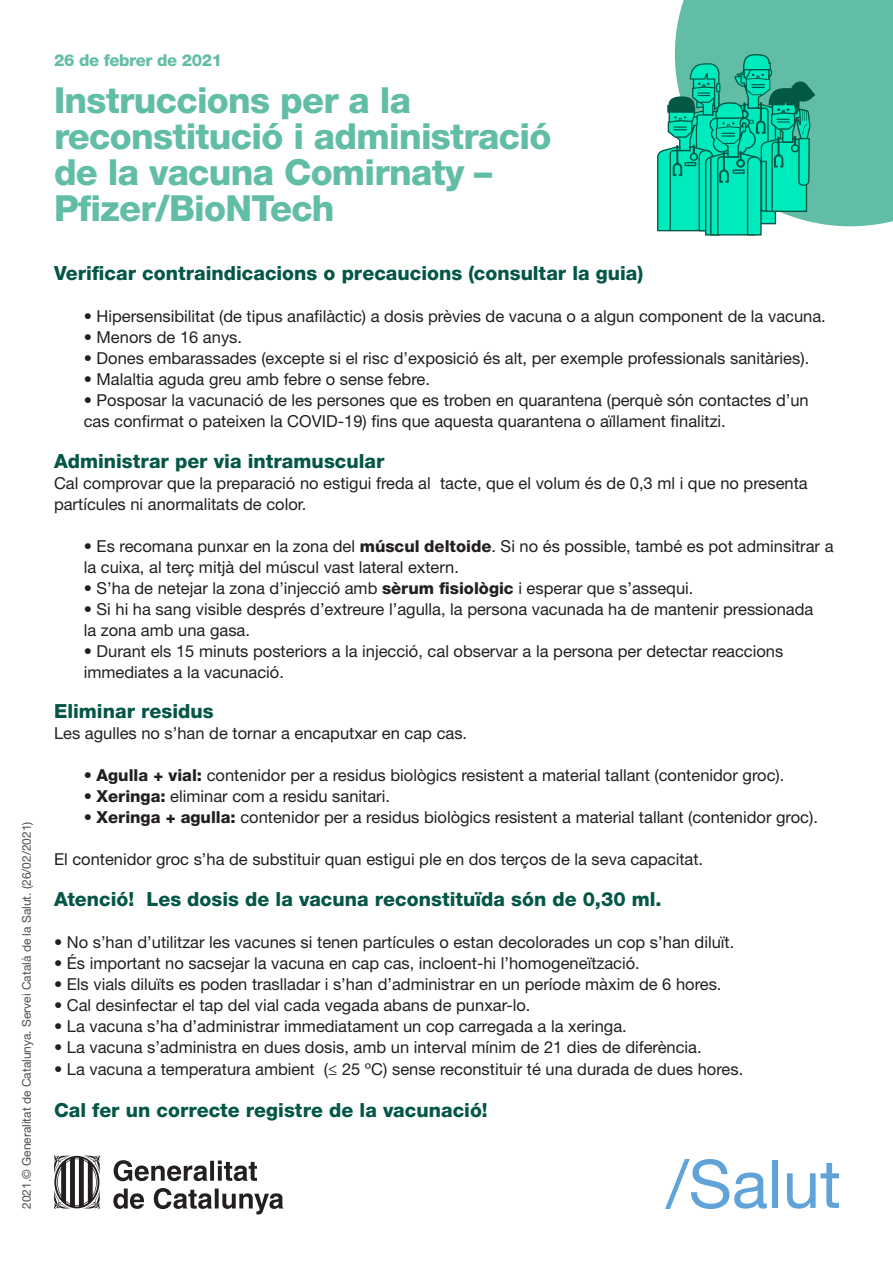
<style>
.page{position:relative;width:893px;height:1263px;background:#fff}
.page>*{position:absolute;margin:0;border:0;box-sizing:border-box;transform-origin:0 0}
.t1{font:800 36px/36px "Helvetica Neue LT Std";letter-spacing:-.02em;color:#62bda7}
.t2{font:800 19.5px "Helvetica Neue LT Std";color:#045647}
.t3{font:16.5px/21px "Helvetica Neue LT Std";color:#231f20}
.t4{font:800 16.5px "Helvetica Neue LT Std";letter-spacing:-.02em;color:#62bda7}
.t5{font:12px "Helvetica Neue LT Std";color:#231f20}
.s1{font-weight:800}
</style>
<div class="page">
<svg style="left:113px;top:1160px;width:170px;height:54px"></svg>
<svg style="left:54px;top:1155px;width:46px;height:54px"></svg>
<svg style="left:665px;top:1159px;width:102px;height:50px"></svg>
<div style="left:772px;top:1160px;width:6px;height:48px;background:#60a3d8"></div>
<svg style="left:787px;top:1163px;width:52px;height:45px"></svg>
<div style="left:675px;top:0;width:218px;height:226px;background:#62bda7"></div>
<svg style="left:657px;top:54px;width:158px;height:182px;background:#28c8a8"></svg>
<p class="t5" style="left:19px;top:1209px;width:389px;rotate:-90deg">2021.© Generalitat de Catalunya. Servei Català de la Salut. (26/02/2021)</p>
<p class="t4" style="left:54px;top:50px;width:170px">26 de febrer de 2021</p>
<p class="t1" style="left:54px;top:82px;width:499px">Instruccions per a la reconstitució i administració de la vacuna Comirnaty –<br>Pfizer/BioNTech</p>
<p class="t2" style="left:54px;top:262px;width:591px">Verificar contraindicacions o precaucions (consultar la guia)</p>
<p class="t3" style="left:84px;top:306px;width:744px">• Hipersensibilitat (de tipus anafilàctic) a dosis prèvies de vacuna o a algun component de la vacuna.</p>
<p class="t3" style="left:84px;top:327px;width:160px">• Menors de 16 anys.</p>
<p class="t3" style="left:84px;top:348px;width:727px">• Dones embarassades (excepte si el risc d’exposició és alt, per exemple professionals sanitàries).</p>
<p class="t3" style="left:84px;top:369px;width:348px">• Malaltia aguda greu amb febre o sense febre.</p>
<p class="t3" style="left:84px;top:390px;width:726px">• Posposar la vacunació de les persones que es troben en quarantena (perquè són contactes d’un cas confirmat o pateixen la COVID-19) fins que aquesta quarantena o aïllament finalitzi.</p>
<p class="t2" style="left:54px;top:449px;width:332px">Administrar per via intramuscular</p>
<p class="t3" style="left:54px;top:472px;width:755px">Cal comprovar que la preparació no estigui freda al tacte, que el volum és de 0,3 ml i que no presenta partícules ni anormalitats de color.</p>
<p class="t3" style="left:84px;top:535px;width:751px">• Es recomana punxar en la zona del <span class="s1">múscul deltoide</span>. Si no és possible, també es pot adminsitrar a la cuixa, al terç mitjà del múscul vast lateral extern.</p>
<p class="t3" style="left:84px;top:577px;width:611px">• S’ha de netejar la zona d’injecció amb <span class="s1">sèrum fisiològic</span> i esperar que s’assequi.</p>
<p class="t3" style="left:84px;top:598px;width:731px">• Si hi ha sang visible després d’extreure l’agulla, la persona vacunada ha de mantenir pressionada</p>
<p class="t3" style="left:84px;top:619px;width:168px">la zona amb una gasa.</p>
<p class="t3" style="left:84px;top:640px;width:701px">• Durant els 15 minuts posteriors a la injecció, cal observar a la persona per detectar reaccions immediates a la vacunació.</p>
<p class="t2" style="left:54px;top:700px;width:161px">Eliminar residus</p>
<p class="t3" style="left:54px;top:723px;width:415px">Les agulles no s’han de tornar a encaputxar en cap cas.</p>
<p class="t3" style="left:84px;top:765px;width:702px">• <span class="s1">Agulla + vial:</span> contenidor per a residus biològics resistent a material tallant (contenidor groc).</p>
<p class="t3" style="left:84px;top:786px;width:308px">• <span class="s1">Xeringa:</span> eliminar com a residu sanitari.</p>
<p class="t3" style="left:84px;top:807px;width:736px">• <span class="s1">Xeringa + agulla:</span> contenidor per a residus biològics resistent a material tallant (contenidor groc).</p>
<p class="t3" style="left:54px;top:849px;width:651px">El contenidor groc s’ha de substituir quan estigui ple en dos terços de la seva capacitat.</p>
<p class="t2" style="left:54px;top:887px;width:609px">Atenció! Les dosis de la vacuna reconstituïda són de 0,30 ml.</p>
<p class="t3" style="left:54px;top:931px;width:682px">• No s’han d’utilitzar les vacunes si tenen partícules o estan decolorades un cop s’han diluït.</p>
<p class="t3" style="left:54px;top:952px;width:587px">• És important no sacsejar la vacuna en cap cas, incloent-hi l’homogeneïtzació.</p>
<p class="t3" style="left:54px;top:973px;width:669px">• Els vials diluïts es poden traslladar i s’han d’administrar en un període màxim de 6 hores.</p>
<p class="t3" style="left:54px;top:994px;width:478px">• Cal desinfectar el tap del vial cada vegada abans de punxar-lo.</p>
<p class="t3" style="left:54px;top:1015px;width:574px">• La vacuna s’ha d’administrar immediatament un cop carregada a la xeringa.</p>
<p class="t3" style="left:54px;top:1036px;width:649px">• La vacuna s’administra en dues dosis, amb un interval mínim de 21 dies de diferència.</p>
<p class="t3" style="left:54px;top:1059px;width:691px">• La vacuna a temperatura ambient (≤ 25 ºC) sense reconstituir té una durada de dues hores.</p>
<p class="t2" style="left:54px;top:1099px;width:435px">Cal fer un correcte registre de la vacunació!</p>
</div>
